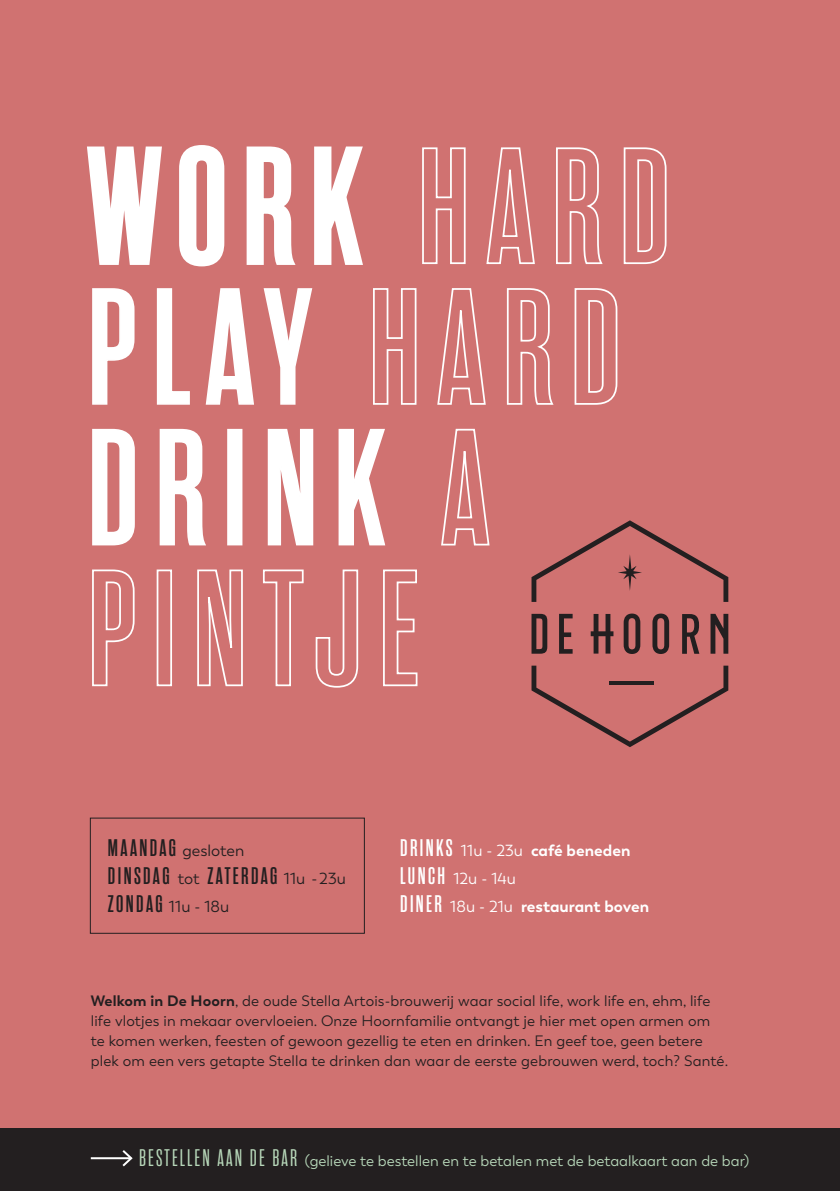
<style>
.page{position:relative;width:840px;height:1191px;background:#fff}
.page>*{position:absolute;margin:0;border:0;box-sizing:border-box;transform-origin:0 0}
.t1{font:600 164.2px/140.6px "Rama Gothic M";letter-spacing:.1em;color:#fff}
.t2{font:600 24px "Rama Gothic M";letter-spacing:.1em;color:#231f20}
.t3{font:700 16px/28px "Trenda";color:#fff}
.t4{font:16px "Trenda";color:#231f20}
.t5{font:15px/20px "Trenda";letter-spacing:.01em;color:#231f20}
.t6{font:15px "Trenda";color:#b7d7b9}
.s1{font-family:"Rama Gothic M";font-weight:600;font-size:24px}
.s2{font-family:"Trenda";font-weight:400;font-size:16px}
.s3{font-weight:400}
.s4{font-weight:700}
.s5{font-family:"Rama Gothic M";font-size:24px}
</style>
<div class="page">
<div style="left:0;top:0;width:839px;height:1191px;background:#d07271"></div>
<svg style="left:422px;top:147px;width:44px;height:117px"></svg>
<svg style="left:486px;top:147px;width:49px;height:117px"></svg>
<svg style="left:556px;top:147px;width:47px;height:117px"></svg>
<svg style="left:623px;top:147px;width:44px;height:117px"></svg>
<svg style="left:87px;top:145px;width:276px;height:260px"></svg>
<svg style="left:373px;top:288px;width:44px;height:117px"></svg>
<svg style="left:437px;top:288px;width:49px;height:117px"></svg>
<svg style="left:506px;top:288px;width:48px;height:117px"></svg>
<svg style="left:574px;top:288px;width:44px;height:117px"></svg>
<svg style="left:92px;top:428px;width:43px;height:118px"></svg>
<svg style="left:159px;top:428px;width:47px;height:118px"></svg>
<div style="left:227px;top:429px;width:15px;height:116px;border:2px solid #fff"></div>
<svg style="left:267px;top:428px;width:47px;height:118px"></svg>
<svg style="left:338px;top:428px;width:48px;height:118px"></svg>
<svg style="left:441px;top:428px;width:49px;height:118px"></svg>
<svg style="left:92px;top:569px;width:43px;height:118px"></svg>
<div style="left:156px;top:569px;width:16px;height:117px;border:2px solid #fff"></div>
<svg style="left:197px;top:569px;width:46px;height:118px"></svg>
<svg style="left:263px;top:569px;width:41px;height:118px"></svg>
<svg style="left:315px;top:569px;width:44px;height:119px"></svg>
<svg style="left:383px;top:569px;width:35px;height:118px"></svg>
<svg style="left:531px;top:520px;width:197px;height:82px"></svg>
<svg style="left:531px;top:665px;width:197px;height:82px"></svg>
<svg style="left:531px;top:614px;width:16px;height:39px"></svg>
<svg style="left:559px;top:614px;width:13px;height:39px"></svg>
<svg style="left:623px;top:613px;width:17px;height:41px"></svg>
<svg style="left:652px;top:613px;width:16px;height:41px"></svg>
<svg style="left:710px;top:614px;width:18px;height:39px"></svg>
<svg style="left:590px;top:614px;width:23px;height:39px"></svg>
<svg style="left:682px;top:614px;width:17px;height:40px"></svg>
<div style="left:0;top:1128px;width:839px;height:63px;background:#231f20"></div>
<hr style="left:91px;top:1157px;width:40px;height:2px;background:#fff">
<svg style="left:120px;top:1150px;width:13px;height:17px"></svg>
<h1 class="t1" style="left:87px;top:140px;width:299px">WORK<br>PLAY<br>DRINK</h1>
<p class="t4" style="left:108px;top:841px;width:138px"><span class="s1">MAANDAG</span> gesloten</p>
<h2 class="t2" style="left:108px;top:864px;width:239px">DINSDAG <span class="s2">tot</span> ZATERDAG <span class="s2">11u -23u</span></h2>
<p class="t4" style="left:108px;top:897px;width:123px"><span class="s1">ZONDAG</span> 11u - 18u</p>
<p class="t3" style="left:400px;top:836px;width:250px"><span class="s1">DRINKS</span> <span class="s3">11u - 23u</span> café beneden<br><span class="s1">LUNCH</span> <span class="s3">12u - 14u<br></span><span class="s1">DINER</span> <span class="s3">18u - 21u</span> restaurant boven</p>
<p class="t5" style="left:91px;top:991px;width:638px"><span class="s4">Welkom in De Hoorn</span>, de oude Stella Artois-brouwerij waar social life, work life en, ehm, life life vlotjes in mekaar overvloeien. Onze Hoornfamilie ontvangt je hier met open armen om<br>te komen werken, feesten of gewoon gezellig te eten en drinken. En geef toe, geen betere plek om een vers getapte Stella te drinken dan waar de eerste gebrouwen werd, toch? Santé.</p>
<p class="t6" style="left:139px;top:1152px;width:611px"><span class="s5">BESTELLEN AAN DE BAR</span> (gelieve te bestellen en te betalen met de betaalkaart aan de bar)</p>
</div>
